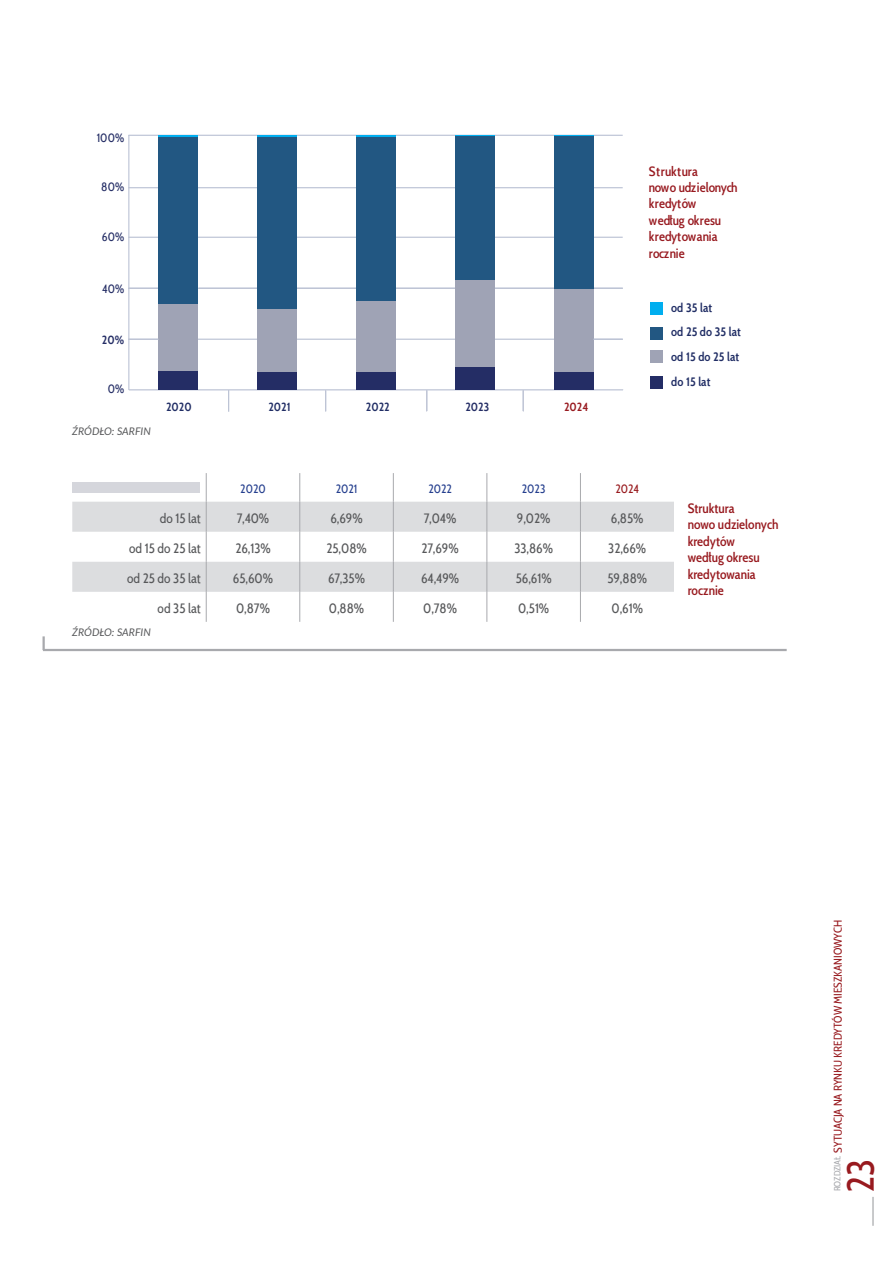
<style>
.page{position:relative;width:893px;height:1263px;background:#fff}
.page>*{position:absolute;margin:0;border:0;box-sizing:border-box;transform-origin:0 0}
.t1{font:37.5px "Cabin Condensed";color:#981a1f}
.t2{font:13.5px "Cabin Condensed";color:#57585a}
.t3{font:500 13.5px/16.5px "Cabin Condensed";color:#981a1f}
.t4{font:500 13.35px/16.4px "Cabin Condensed";color:#981a20}
.t5{font:600 12.45px "Cabin Condensed";letter-spacing:.005em;color:#212e65}
.t6{font:12px "Cabin Condensed";color:#253f8e}
.t7{font:12px "Cabin Condensed";letter-spacing:.005em;color:#242d65}
.t8{font:600 12px "Cabin Condensed";letter-spacing:.005em;color:#212e65}
.t9{font:600 12px "Cabin Condensed";letter-spacing:.005em;color:#242d65}
.t10{font:600 12px "Cabin Condensed";color:#981a20}
.t11{font:12px "Cabin Condensed";color:#981a1e}
.t12{font:11.25px "Cabin Condensed";color:#981a1f}
.t13{font:italic 10.5px "Lato";color:#57585a}
.t14{font:9px "Cabin Condensed";color:#a8a9ad}
</style>
<div class="page">
<svg style="left:873px;top:1197px;width:1px;height:29px"></svg>
<hr style="left:129px;top:389px;width:494px;height:1px;background:#bcc3d5">
<hr style="left:128px;top:135px;width:1px;height:255px;background:#bcc3d5">
<hr style="left:129px;top:339px;width:494px;height:1px;background:#bcc3d5">
<hr style="left:129px;top:288px;width:494px;height:1px;background:#bcc3d5">
<hr style="left:129px;top:237px;width:494px;height:1px;background:#bcc3d5">
<hr style="left:129px;top:187px;width:494px;height:1px;background:#bcc3d5">
<hr style="left:129px;top:135px;width:494px;height:1px;background:#bcc3d5">
<hr style="left:158px;top:135px;width:40px;height:2px;background:#00aeef">
<hr style="left:257px;top:135px;width:40px;height:2px;background:#00aeef">
<hr style="left:356px;top:135px;width:40px;height:2px;background:#00aeef">
<hr style="left:455px;top:135px;width:40px;height:1px;background:#00aeef">
<hr style="left:554px;top:135px;width:39px;height:2px;background:#00aeef">
<div style="left:257px;top:137px;width:40px;height:172px;background:#225782"></div>
<div style="left:356px;top:137px;width:40px;height:164px;background:#225782"></div>
<div style="left:455px;top:136px;width:40px;height:145px;background:#225782"></div>
<div style="left:554px;top:137px;width:39px;height:152px;background:#225782"></div>
<div style="left:158px;top:137px;width:40px;height:167px;background:#225782"></div>
<div style="left:554px;top:289px;width:39px;height:83px;background:#9fa3b5"></div>
<div style="left:455px;top:281px;width:40px;height:86px;background:#9fa3b5"></div>
<div style="left:356px;top:301px;width:40px;height:71px;background:#9fa3b5"></div>
<div style="left:257px;top:309px;width:40px;height:64px;background:#9fa3b5"></div>
<div style="left:158px;top:304px;width:40px;height:67px;background:#9fa3b5"></div>
<div style="left:159px;top:371px;width:39px;height:19px;background:#242d65"></div>
<div style="left:257px;top:373px;width:40px;height:17px;background:#242d65"></div>
<div style="left:356px;top:372px;width:40px;height:18px;background:#242d65"></div>
<div style="left:455px;top:367px;width:40px;height:23px;background:#242d65"></div>
<div style="left:554px;top:372px;width:39px;height:18px;background:#242d65"></div>
<svg style="left:228px;top:390px;width:1px;height:22px"></svg>
<svg style="left:325px;top:390px;width:1px;height:21px"></svg>
<hr style="left:522px;top:390px;width:2px;height:21px;background:#bcc3d5">
<hr style="left:426px;top:390px;width:2px;height:21px;background:#bcc3d5">
<div style="left:650px;top:376px;width:12px;height:13px;background:#242d65"></div>
<div style="left:650px;top:350px;width:12px;height:13px;background:#9fa3b5"></div>
<div style="left:650px;top:327px;width:12px;height:12px;background:#225782"></div>
<div style="left:650px;top:302px;width:12px;height:13px;background:#00aeef"></div>
<svg style="left:72px;top:502px;width:602px;height:90px;fill:#dcdddf"></svg>
<svg style="left:206px;top:473px;width:1px;height:29px"></svg>
<svg style="left:299px;top:473px;width:1px;height:29px"></svg>
<svg style="left:393px;top:473px;width:1px;height:29px"></svg>
<svg style="left:487px;top:473px;width:1px;height:29px"></svg>
<svg style="left:580px;top:473px;width:1px;height:29px"></svg>
<hr style="left:206px;top:502px;width:1px;height:30px;background:#a8a9ad">
<hr style="left:299px;top:502px;width:1px;height:30px;background:#a8a9ad">
<hr style="left:393px;top:502px;width:1px;height:30px;background:#a8a9ad">
<hr style="left:487px;top:502px;width:1px;height:30px;background:#a8a9ad">
<hr style="left:580px;top:502px;width:1px;height:30px;background:#a8a9ad">
<hr style="left:206px;top:532px;width:1px;height:30px;background:#a8a9ad">
<hr style="left:299px;top:532px;width:1px;height:30px;background:#a8a9ad">
<hr style="left:393px;top:532px;width:1px;height:30px;background:#a8a9ad">
<hr style="left:487px;top:532px;width:1px;height:30px;background:#a8a9ad">
<hr style="left:580px;top:532px;width:1px;height:30px;background:#a8a9ad">
<hr style="left:206px;top:562px;width:1px;height:30px;background:#a8a9ad">
<hr style="left:299px;top:562px;width:1px;height:30px;background:#a8a9ad">
<hr style="left:393px;top:562px;width:1px;height:30px;background:#a8a9ad">
<hr style="left:487px;top:562px;width:1px;height:30px;background:#a8a9ad">
<hr style="left:580px;top:562px;width:1px;height:30px;background:#a8a9ad">
<hr style="left:206px;top:592px;width:1px;height:30px;background:#a8a9ad">
<hr style="left:299px;top:592px;width:1px;height:30px;background:#a8a9ad">
<hr style="left:393px;top:592px;width:1px;height:30px;background:#a8a9ad">
<hr style="left:487px;top:592px;width:1px;height:30px;background:#a8a9ad">
<hr style="left:580px;top:592px;width:1px;height:30px;background:#a8a9ad">
<div style="left:72px;top:482px;width:128px;height:11px;background:#d5d6dc"></div>
<hr style="left:43px;top:649px;width:744px;height:2px;background:#a8a9ad">
<svg style="left:43px;top:636px;width:2px;height:13px"></svg>
<p class="t7" style="left:97px;top:128px;width:29px">100%</p>
<p class="t7" style="left:101px;top:177px;width:24px">80%</p>
<p class="t7" style="left:102px;top:228px;width:24px">60%</p>
<p class="t7" style="left:102px;top:280px;width:23px">40%</p>
<p class="t9" style="left:102px;top:330px;width:24px">20%</p>
<p class="t7" style="left:108px;top:379px;width:18px">0%</p>
<p class="t13" style="left:72px;top:424px;width:80px">ŹRÓDŁO: SARFIN</p>
<p class="t8" style="left:166px;top:397px;width:27px">2020</p>
<p class="t8" style="left:366px;top:397px;width:25px">2022</p>
<p class="t9" style="left:465px;top:397px;width:25px">2023</p>
<p class="t8" style="left:268px;top:397px;width:24px">2021</p>
<p class="t10" style="left:564px;top:397px;width:26px">2024</p>
<p class="t4" style="left:649px;top:162px;width:90px">Struktura<br>nowo udzielonych kredytów<br>według okresu kredytowania rocznie</p>
<p class="t5" style="left:671px;top:298px;width:42px">od 35 lat</p>
<p class="t5" style="left:671px;top:322px;width:71px">od 25 do 35 lat</p>
<p class="t5" style="left:671px;top:347px;width:70px">od 15 do 25 lat</p>
<p class="t5" style="left:671px;top:372px;width:41px">do 15 lat</p>
<p class="t6" style="left:240px;top:480px;width:27px">2020</p>
<p class="t6" style="left:336px;top:480px;width:23px">2021</p>
<p class="t6" style="left:428px;top:480px;width:25px">2022</p>
<p class="t6" style="left:522px;top:480px;width:25px">2023</p>
<p class="t11" style="left:615px;top:480px;width:25px">2024</p>
<p class="t2" style="left:160px;top:508px;width:43px">do 15 lat</p>
<p class="t2" style="left:237px;top:508px;width:34px">7,40%</p>
<p class="t2" style="left:330px;top:508px;width:34px">6,69%</p>
<p class="t2" style="left:424px;top:508px;width:34px">7,04%</p>
<p class="t2" style="left:517px;top:508px;width:35px">9,02%</p>
<p class="t2" style="left:611px;top:508px;width:34px">6,85%</p>
<p class="t2" style="left:129px;top:538px;width:73px">od 15 do 25 lat</p>
<p class="t2" style="left:235px;top:538px;width:37px">26,13%</p>
<p class="t2" style="left:326px;top:538px;width:42px">25,08%</p>
<p class="t2" style="left:421px;top:538px;width:39px">27,69%</p>
<p class="t2" style="left:514px;top:538px;width:40px">33,86%</p>
<p class="t2" style="left:608px;top:538px;width:39px">32,66%</p>
<p class="t2" style="left:127px;top:568px;width:75px">od 25 do 35 lat</p>
<p class="t2" style="left:233px;top:568px;width:42px">65,60%</p>
<p class="t2" style="left:328px;top:568px;width:38px">67,35%</p>
<p class="t2" style="left:421px;top:568px;width:39px">64,49%</p>
<p class="t2" style="left:516px;top:568px;width:37px">56,61%</p>
<p class="t2" style="left:607px;top:568px;width:41px">59,88%</p>
<p class="t2" style="left:158px;top:598px;width:45px">od 35 lat</p>
<p class="t2" style="left:236px;top:598px;width:35px">0,87%</p>
<p class="t2" style="left:329px;top:598px;width:37px">0,88%</p>
<p class="t2" style="left:423px;top:598px;width:35px">0,78%</p>
<p class="t2" style="left:518px;top:598px;width:33px">0,51%</p>
<p class="t2" style="left:611px;top:598px;width:33px">0,61%</p>
<p class="t13" style="left:72px;top:625px;width:80px">ŹRÓDŁO: SARFIN</p>
<p class="t3" style="left:688px;top:499px;width:92px">Struktura<br>nowo udzielonych kredytów<br>według okresu kredytowania rocznie</p>
<p class="t12" style="left:829px;top:1153px;width:233px;rotate:-90deg">Sytuacjana rynku Kredytówmieszkaniowych</p>
<p class="t14" style="left:830px;top:1191px;width:37px;rotate:-90deg">ROZDZIAŁ</p>
<h1 class="t1" style="left:832px;top:1193px;width:35px;rotate:-90deg">23</h1>
</div>
